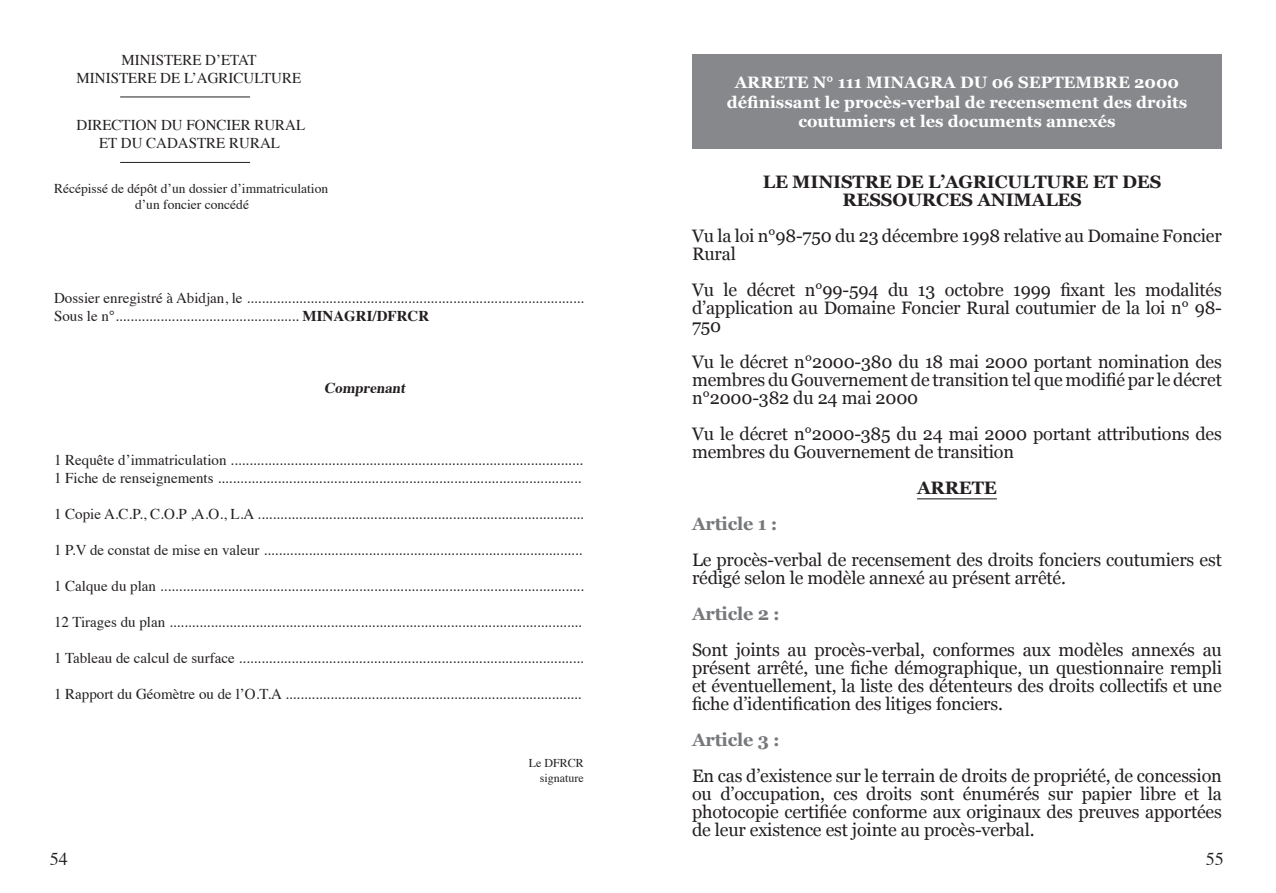
<style>
.page{position:relative;width:1276px;height:893px;background:#fff}
.page>*{position:absolute;margin:0;border:0;box-sizing:border-box;transform-origin:0 0}
.t1{font:18px/18px "Georgia";letter-spacing:-.01em;color:#231f20;text-align:justify}
.t2{font:700 18px/18px "Georgia";letter-spacing:-.01em;color:#231f20;text-align:center}
.t3{font:700 18px "Georgia";letter-spacing:-.01em;color:#76787b}
.t4{font:18px "Times";color:#231f20}
.Loi_N{font:700 16.5px/19.8px "Georgia";color:#fff;text-align:center}
.t5{font:15px "Times";color:#231f20}
.t6{font:700 15px "Times";color:#231f20}
.t7{font:13.5px "Times";color:#231f20}
.t8{font:12px "Times";color:#231f20}
.s1{font-weight:700}
</style>
<div class="page">
<div style="left:692px;top:54px;width:530px;height:95px;background:#86888b"></div>
<hr style="left:917px;top:498px;width:80px;height:1px;background:#231f20">
<hr style="left:120px;top:162px;width:130px;height:1px;background:#231f20">
<hr style="left:120px;top:97px;width:130px;height:1px;background:#231f20">
<p class="t5" style="left:122px;top:46px;width:137px">MINISTERE D’ETAT</p>
<p class="t5" style="left:76px;top:64px;width:226px">MINISTERE DE L’AGRICULTURE</p>
<p class="t5" style="left:76px;top:111px;width:230px">DIRECTION DU FONCIER RURAL</p>
<p class="t5" style="left:99px;top:129px;width:182px">ET DU CADASTRE RURAL</p>
<p class="t7" style="left:54px;top:176px;width:276px">Récépissé de dépôt d’un dossier d’immatriculation</p>
<p class="t7" style="left:135px;top:192px;width:115px">d’un foncier concédé</p>
<p class="t5" style="left:54px;top:284px;width:531px">Dossier enregistré à Abidjan, le ..........................................................................................</p>
<p class="t5" style="left:54px;top:302px;width:377px">Sous le n°................................................. <span class="s1">MINAGRI/DFRCR</span></p>
<p class="t6" style="left:324px;top:373px;width:86px">Comprenant</p>
<p class="t5" style="left:54px;top:446px;width:530px">1 Requête d’immatriculation ..............................................................................................</p>
<p class="t5" style="left:54px;top:464px;width:529px">1 Fiche de renseignements .................................................................................................</p>
<p class="t5" style="left:54px;top:500px;width:531px">1 Copie A.C.P., C.O.P ,A.O., L.A .......................................................................................</p>
<p class="t5" style="left:54px;top:536px;width:530px">1 P.V de constat de mise en valeur .....................................................................................</p>
<p class="t5" style="left:54px;top:572px;width:531px">1 Calque du plan .................................................................................................................</p>
<p class="t5" style="left:54px;top:608px;width:529px">12 Tirages du plan ..............................................................................................................</p>
<p class="t5" style="left:54px;top:644px;width:531px">1 Tableau de calcul de surface ............................................................................................</p>
<p class="t5" style="left:54px;top:680px;width:529px">1 Rapport du Géomètre ou de l’O.T.A ...............................................................................</p>
<p class="t4" style="left:50px;top:842px;width:19px">54</p>
<p class="t8" style="left:529px;top:752px;width:57px">Le DFRCR</p>
<p class="t8" style="left:540px;top:766px;width:45px">signature</p>
<p class="Loi_N" style="left:734px;top:72px;width:446px">ARRETE N° 111 MINAGRA DU 06 SEPTEMBRE 2000</p>
<p class="Loi_N" style="left:727px;top:92px;width:462px">définissant le procès-verbal de recensement des droits coutumiers et les documents annexés</p>
<p class="t2" style="left:763px;top:173px;width:400px">LE MINISTRE DE L’AGRICULTURE ET DES<br>RESSOURCES ANIMALES</p>
<p class="t1" style="left:692px;top:227px;width:531px">Vu la loi n°98-750 du 23 décembre 1998 relative au Domaine Foncier<br>Rural</p>
<p class="t1" style="left:692px;top:281px;width:531px">Vu le décret n°99-594 du 13 octobre 1999 fixant les modalités d’application au Domaine Foncier Rural coutumier de la loi n° 98- 750</p>
<p class="t1" style="left:692px;top:353px;width:531px">Vu le décret n°2000-380 du 18 mai 2000 portant nomination des membres du Gouvernement de transition tel que modifié par le décret n°2000-382 du 24 mai 2000</p>
<p class="t1" style="left:692px;top:425px;width:531px">Vu le décret n°2000-385 du 24 mai 2000 portant attributions des membres du Gouvernement de transition</p>
<p class="t2" style="left:917px;top:479px;width:81px">ARRETE</p>
<p class="t3" style="left:692px;top:513px;width:87px">Article 1 :</p>
<p class="t1" style="left:692px;top:551px;width:531px">Le procès-verbal de recensement des droits fonciers coutumiers est rédigé selon le modèle annexé au présent arrêté.</p>
<p class="t3" style="left:692px;top:603px;width:89px">Article 2 :</p>
<p class="t1" style="left:692px;top:641px;width:531px">Sont joints au procès-verbal, conformes aux modèles annexés au présent arrêté, une fiche démographique, un questionnaire rempli et éventuellement, la liste des détenteurs des droits collectifs et une fiche d’identification des litiges fonciers.</p>
<p class="t3" style="left:692px;top:729px;width:89px">Article 3 :</p>
<p class="t1" style="left:692px;top:767px;width:531px">En cas d’existence sur le terrain de droits de propriété, de concession ou d’occupation, ces droits sont énumérés sur papier libre et la photocopie certifiée conforme aux originaux des preuves apportées de leur existence est jointe au procès-verbal.</p>
<p class="t4" style="left:1205px;top:842px;width:19px">55</p>
</div>
